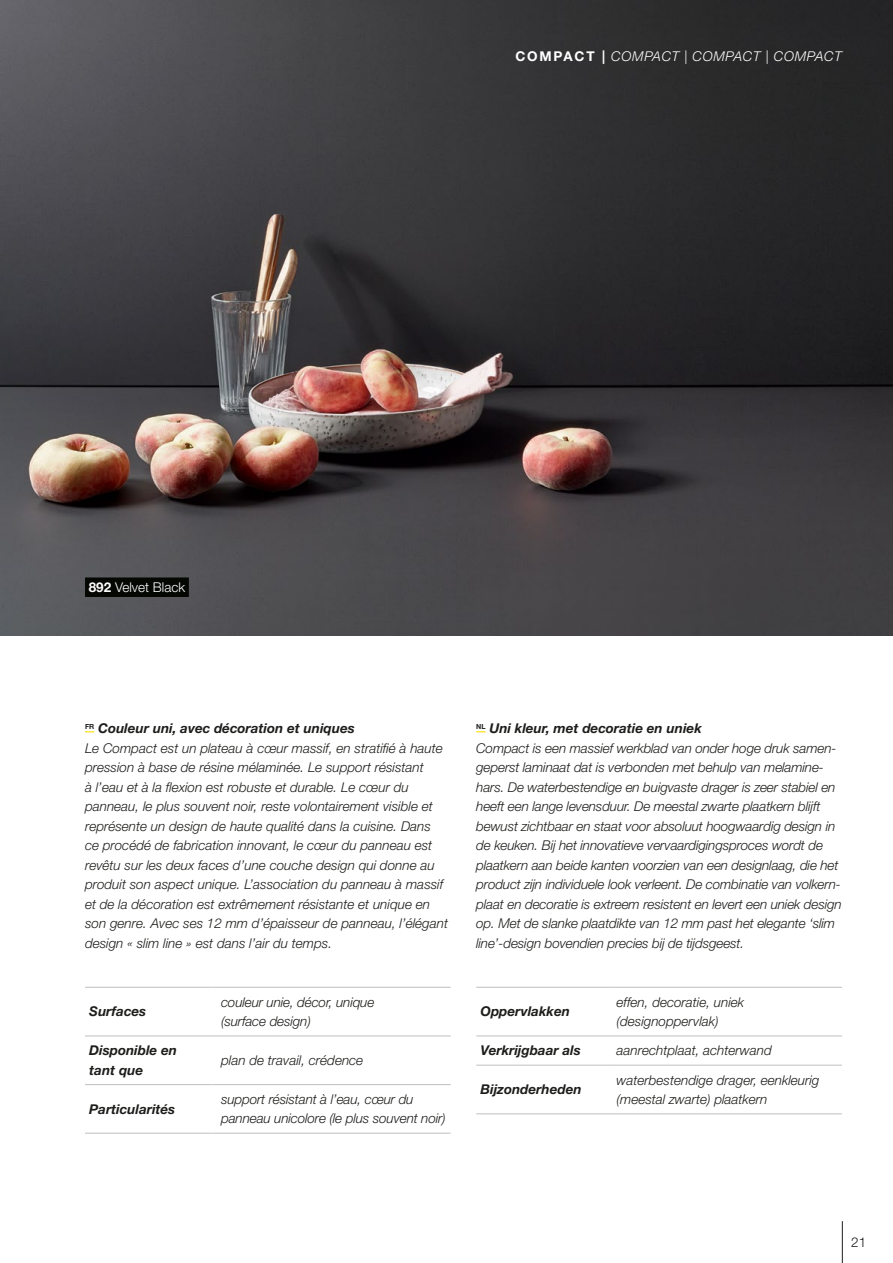
<style>
.page{position:relative;width:893px;height:1263px;background:#fff}
.page>*{position:absolute;margin:0;border:0;box-sizing:border-box;transform-origin:0 0}
.t1{font:italic 300 13.5px/19.5px "Helvetica Neue LT Pro";letter-spacing:-.005em;color:#1d1d1b}
.t2{font:italic 700 13.5px/19.5px "Helvetica Neue LT Std";color:#1d1d1b}
.t3{font:italic 300 13.5px "Helvetica Neue LT Pro";letter-spacing:.05em;color:#fff}
.t4{font:300 13.5px "Helvetica Neue LT Pro";color:#fff}
.t5{font:300 13.5px "Helvetica Neue LT Pro";color:#1d1d1b}
.s1{font-weight:700;font-style:normal}
.s2{font-family:"Helvetica Neue LT Std";font-weight:700}
</style>
<div class="page">
<img style="left:0;top:0;width:893px;height:636px">
<div style="left:85px;top:577px;width:104px;height:20px;background:#050703"></div>
<hr style="left:85px;top:987px;width:128px;height:1px;background:#c6c6c6">
<hr style="left:213px;top:987px;width:238px;height:1px;background:#c6c6c6">
<hr style="left:85px;top:1035px;width:128px;height:1px;background:#c6c6c6">
<hr style="left:213px;top:1035px;width:238px;height:1px;background:#c6c6c6">
<hr style="left:85px;top:1084px;width:128px;height:1px;background:#c6c6c6">
<hr style="left:213px;top:1084px;width:238px;height:1px;background:#c6c6c6">
<hr style="left:85px;top:1133px;width:128px;height:1px;background:#c6c6c6">
<hr style="left:213px;top:1133px;width:238px;height:1px;background:#c6c6c6">
<hr style="left:476px;top:987px;width:132px;height:1px;background:#c6c6c6">
<hr style="left:608px;top:987px;width:234px;height:1px;background:#c6c6c6">
<hr style="left:476px;top:1035px;width:132px;height:1px;background:#c6c6c6">
<hr style="left:608px;top:1035px;width:234px;height:1px;background:#c6c6c6">
<hr style="left:476px;top:1064px;width:132px;height:2px;background:#c6c6c6">
<hr style="left:608px;top:1064px;width:234px;height:2px;background:#c6c6c6">
<hr style="left:476px;top:1113px;width:132px;height:1px;background:#c6c6c6">
<hr style="left:608px;top:1113px;width:234px;height:1px;background:#c6c6c6">
<hr style="left:842px;top:1221px;width:1px;height:42px;background:#1d1d1b">
<p class="t3" style="left:515px;top:48px;width:328px"><span class="s1">COMPACT |</span> COMPACT | COMPACT | COMPACT</p>
<p class="t4" style="left:89px;top:579px;width:98px"><span class="s2">892</span> Velvet Black</p>
<p class="t2" style="left:85px;top:718px;width:271px"><sup>FR</sup> Couleur uni, avec décoration et uniques</p>
<p class="t1" style="left:85px;top:738px;width:364px">Le Compact est un plateau à cœur massif, en stratifié à haute pression à base de résine mélaminée. Le support résistant<br>à l’eau et à la flexion est robuste et durable. Le cœur du panneau, le plus souvent noir, reste volontairement visible et représente un design de haute qualité dans la cuisine. Dans ce procédé de fabrication innovant, le cœur du panneau est revêtu sur les deux faces d’une couche design qui donne au produit son aspect unique. L’association du panneau à massif et de la décoration est extrêmement résistante et unique en son genre. Avec ses 12 mm d’épaisseur de panneau, l’élégant design « slim line » est dans l’air du temps.</p>
<p class="t2" style="left:89px;top:1001px;width:59px">Surfaces</p>
<p class="t1" style="left:221px;top:992px;width:155px">couleur unie, décor, unique (surface design)</p>
<p class="t2" style="left:89px;top:1040px;width:89px">Disponible en tant que</p>
<p class="t1" style="left:221px;top:1050px;width:144px">plan de travail, crédence</p>
<p class="t2" style="left:89px;top:1099px;width:87px">Particularités</p>
<p class="t1" style="left:221px;top:1089px;width:226px">support résistant à l’eau, cœur du panneau unicolore (le plus souvent noir)</p>
<p class="t2" style="left:476px;top:718px;width:227px"><sup>NL</sup> Uni kleur, met decoratie en uniek</p>
<p class="t1" style="left:476px;top:738px;width:367px">Compact is een massief werkblad van onder hoge druk samen&shy;geperst laminaat dat is verbonden met behulp van melamine&shy;hars. De waterbestendige en buigvaste drager is zeer stabiel en heeft een lange levensduur. De meestal zwarte plaatkern blijft bewust zichtbaar en staat voor absoluut hoogwaardig design in de keuken. Bij het innovatieve vervaardigingsproces wordt de plaatkern aan beide kanten voorzien van een designlaag, die het product zijn individuele look verleent. De combinatie van volkern&shy;plaat en decoratie is extreem resistent en levert een uniek design op. Met de slanke plaatdikte van 12 mm past het elegante ‘slim line’-design bovendien precies bij de tijdsgeest.</p>
<p class="t2" style="left:480px;top:1001px;width:91px">Oppervlakken</p>
<p class="t1" style="left:617px;top:992px;width:129px">effen, decoratie, uniek (designoppervlak)</p>
<p class="t2" style="left:480px;top:1040px;width:102px">Verkrijgbaar als</p>
<p class="t1" style="left:617px;top:1040px;width:157px">aanrechtplaat, achterwand</p>
<p class="t2" style="left:480px;top:1079px;width:103px">Bijzonderheden</p>
<p class="t1" style="left:617px;top:1070px;width:204px">waterbestendige drager, eenkleurig (meestal zwarte) plaatkern</p>
<p class="t5" style="left:851px;top:1234px;width:17px">21</p>
</div>
